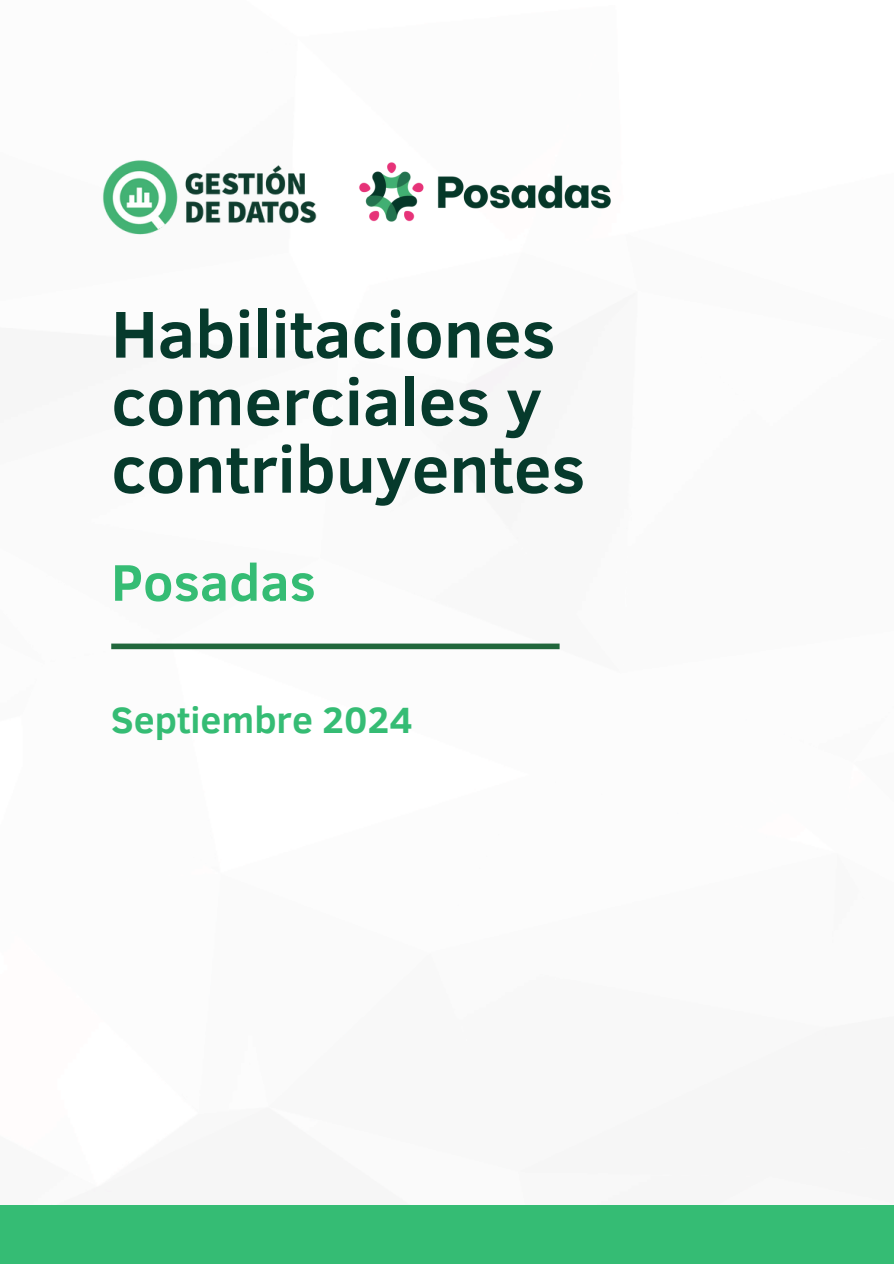
<style>
.page{position:relative;width:894px;height:1264px;background:#fff}
.page>*{position:absolute;margin:0;border:0;box-sizing:border-box;transform-origin:0 0}
.t1{font:700 67.5px/67.5px "Clear Sans";color:#063a2c}
.t2{font:700 52.5px "Clear Sans";color:#35bc74}
.t3{font:700 37.5px "Clear Sans";color:#35bc74}
</style>
<div class="page">
<div style="left:111px;top:643px;width:448px;height:6px;background:#21673c"></div>
<img style="left:359px;top:162px;width:252px;height:60px">
<img style="left:102px;top:160px;width:215px;height:75px">
<div style="left:0;top:1204px;width:893px;height:59px;background:#35bc74"></div>
<p class="t1" style="left:111px;top:297px;width:475px">Habilitaciones comerciales y contribuyentes</p>
<p class="t2" style="left:111px;top:544px;width:206px">Posadas</p>
<p class="t3" style="left:111px;top:692px;width:303px">Septiembre 2024</p>
</div>
